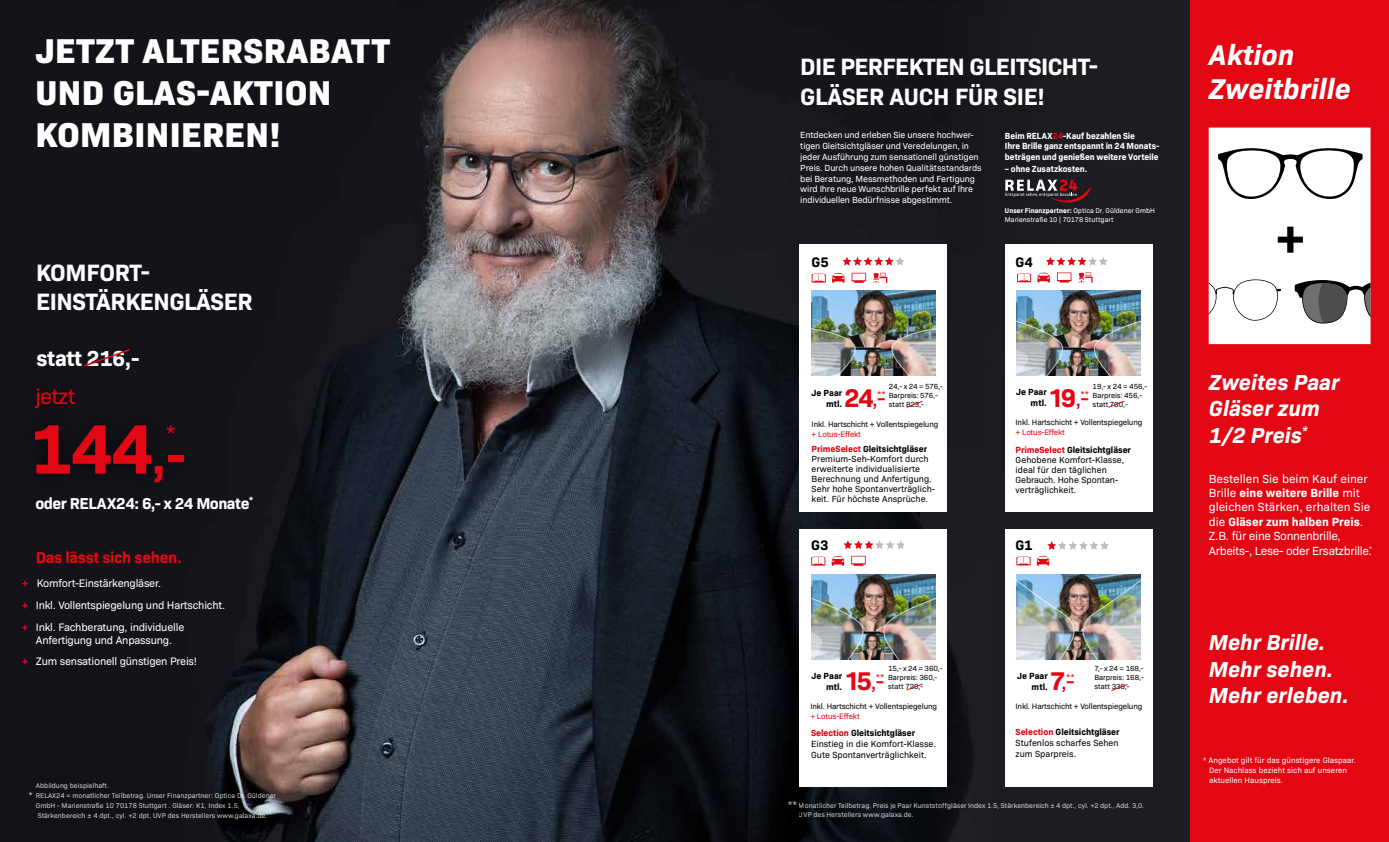
<style>
.page{position:relative;width:1389px;height:842px;background:#fff}
.page>*{position:absolute;margin:0;border:0;box-sizing:border-box;transform-origin:0 0}
.t1{font:700 71px "Bio Sans";color:#e30613}
.t2{font:700 51.1px "Bio Sans";color:#000}
.t3{font:800 35px/42px "Bio Sans";letter-spacing:.01em;color:#fff}
.t4{font:italic 700 29px/34px "Bio Sans";color:#fff}
.t5{font:700 26px "Bio Sans";color:#e30613}
.t6{font:700 24px/28.8px "Bio Sans";letter-spacing:-.02em;color:#fff}
.t7{font:23px "Bio Sans";color:#e30613}
.t8{font:italic 700 22px/26.4px "Bio Sans";color:#fff}
.t9{font:700 22px "Bio Sans";letter-spacing:-.02em;color:#fff}
.t10{font:22px "Bio Sans";letter-spacing:-.035em;color:#e30613}
.t11{font:21.6px "Bio Sans";color:#e30613}
.t12{font:700 16px "Bio Sans";letter-spacing:-.03em;color:#fff}
.t13{font:700 16px "Bio Sans";letter-spacing:-.02em;color:#e30613}
.t14{font:700 14px "Bio Sans";color:#000}
.t15{font:12px/14.4px "Bio Sans";color:#fff}
.t16{font:11px/21.7px "Bio Sans";letter-spacing:-.02em;color:#fff}
.t17{font:9px/10px "Bio Sans";color:#000}
.t18{font:9px/10.8px "Bio Sans";letter-spacing:-.015em;color:#fff}
.t19{font:700 9px/10.8px "Bio Sans";letter-spacing:-.01em;color:#fff;scale:.96 1}
.t20{font:700 9px/11px "Bio Sans";letter-spacing:.005em;color:#000;text-align:right}
.t21{font:9px "Bio Sans";color:#e30613}
.t22{font:8px "Bio Sans";letter-spacing:-.02em;color:#000}
.t23{font:8px/10px "Bio Sans";color:#fff}
.t24{font:8px "Bio Sans";letter-spacing:-.02em;color:#e30613}
.t25{font:7.5px/9px "Bio Sans";letter-spacing:-.01em;color:#000}
.t26{font:7px/10px "Bio Sans";color:#fff}
.s1{font-size:50px}
.s2{font-weight:700;color:#e30613}
.s3{color:#e30613}
.s4{font-weight:700}
.s5{font-weight:400;font-size:23px}
.s6{font-weight:700;font-size:26px}
.s7{font-size:10px}
</style>
<div class="page">
<div style="left:0;top:0;width:1199px;height:842px;background:#141319"></div>
<img style="left:205px;top:0;width:847px;height:842px">
<svg style="left:84px;top:349px;width:46px;height:18px"></svg>
<svg style="left:33px;top:774px;width:251px;height:54px"></svg>
<div style="left:24px;top:787px;width:14px;height:14px;background:#121117"></div>
<div style="left:1005px;top:244px;width:147px;height:267px;background:#fff"></div>
<div style="left:800px;top:245px;width:147px;height:267px;background:#fff"></div>
<img style="left:811px;top:291px;width:124px;height:85px">
<svg style="left:852px;top:273px;width:14px;height:10px"></svg>
<svg style="left:832px;top:273px;width:13px;height:10px"></svg>
<svg style="left:873px;top:273px;width:14px;height:10px"></svg>
<svg style="left:812px;top:273px;width:14px;height:10px"></svg>
<svg style="left:843px;top:257px;width:61px;height:9px"></svg>
<svg style="left:1046px;top:257px;width:62px;height:9px"></svg>
<svg style="left:1057px;top:272px;width:14px;height:10px"></svg>
<svg style="left:1037px;top:273px;width:13px;height:9px"></svg>
<svg style="left:1079px;top:272px;width:14px;height:11px"></svg>
<svg style="left:1017px;top:273px;width:14px;height:9px"></svg>
<img style="left:1016px;top:291px;width:124px;height:85px">
<div style="left:1005px;top:529px;width:147px;height:258px;background:#fff"></div>
<div style="left:800px;top:530px;width:147px;height:257px;background:#fff"></div>
<img style="left:811px;top:574px;width:124px;height:85px">
<svg style="left:843px;top:540px;width:62px;height:9px"></svg>
<svg style="left:851px;top:556px;width:15px;height:10px"></svg>
<svg style="left:832px;top:556px;width:12px;height:10px"></svg>
<svg style="left:811px;top:556px;width:14px;height:10px"></svg>
<svg style="left:1047px;top:541px;width:62px;height:9px"></svg>
<svg style="left:1037px;top:556px;width:12px;height:10px"></svg>
<svg style="left:1016px;top:556px;width:15px;height:9px"></svg>
<img style="left:1016px;top:574px;width:125px;height:85px">
<svg style="left:1111px;top:684px;width:17px;height:7px"></svg>
<svg style="left:906px;top:683px;width:17px;height:8px"></svg>
<svg style="left:1108px;top:401px;width:17px;height:7px"></svg>
<svg style="left:906px;top:400px;width:17px;height:8px"></svg>
<svg style="left:1005px;top:179px;width:87px;height:23px"></svg>
<div style="left:1191px;top:0;width:198px;height:842px;background:#e30613"></div>
<div style="left:1209px;top:128px;width:162px;height:216px;background:#fff"></div>
<svg style="left:1218px;top:148px;width:145px;height:51px"></svg>
<svg style="left:1209px;top:279px;width:72px;height:42px"></svg>
<svg style="left:1295px;top:280px;width:76px;height:44px"></svg>
<h3 class="t3" style="left:35px;top:27px;width:356px">JETZT ALTERSRABATT<br>UND GLAS-AKTION<br>KOMBINIEREN!</h3>
<h3 class="t6" style="left:36px;top:256px;width:218px">KOMFORT-<br>EINSTÄRKENGLÄSER</h3>
<h3 class="t9" style="left:37px;top:341px;width:104px">statt 216,-</h3>
<h3 class="t10" style="left:35px;top:380px;width:41px">jetzt</h3>
<h1 class="t1" style="left:30px;top:395px;width:157px">144<span class="s1">,-</span></h1>
<h3 class="t11" style="left:167px;top:417px;width:10px">*</h3>
<h3 class="t12" style="left:35px;top:491px;width:219px">oder RELAX24: 6,- x 24 Monate<sup>*</sup></h3>
<h3 class="t13" style="left:36px;top:545px;width:147px">Das lässt sich sehen.</h3>
<h3 class="t16" style="left:22px;top:572px;width:205px"><span class="s2">+</span> Komfort-Einstärkengläser.<br><span class="s2">+</span> Inkl. Vollentspiegelung und Hartschicht. <span class="s2">+</span> Inkl. Fachberatung, individuelle</h3>
<h3 class="t16" style="left:22px;top:628px;width:177px;text-indent:14px">Anfertigung und Anpassung.<br><span class="s2">+</span> Zum sensationell günstigen Preis!</h3>
<p class="t26" style="left:36px;top:780px;width:242px">Abbildung beispielhaft.<br>RELAX24 = monatlicher Teilbetrag. Unser Finanzpartner: Optica Dr. Güldener GmbH - Marienstraße 10 70178 Stuttgart . Gläser: K1, Index 1.5, Stärkenbereich ± 4 dpt., cyl. +2 dpt. UVP des Herstellers www.galaxa.de.</p>
<p class="t18" style="left:29px;top:789px;width:5px">*</p>
<h3 class="t6" style="left:800px;top:49px;width:299px;line-height:30px">DIE PERFEKTEN GLEITSICHT-<br>GLÄSER AUCH FÜR SIE!</h3>
<p class="t18" style="left:800px;top:129px;width:183px">Entdecken und erleben Sie unsere hochwer&shy;tigen Gleitsichtgläser und Veredelungen, in jeder Ausführung zum sensationell günstigen Preis. Durch unsere hohen Qualitätsstandards bei Beratung, Messmethoden und Fertigung wird Ihre neue Wunschbrille perfekt auf Ihre individuellen Bedürfnisse abgestimmt.</p>
<h3 class="t14" style="left:812px;top:251px;width:19px">G5</h3>
<p class="t19" style="left:1005px;top:129px;width:162px">Beim RELAX<span class="s3">24</span>-Kauf bezahlen Sie<br>Ihre Brille ganz entspannt in 24 Monats&shy;beträgen und genießen weitere Vorteile</p>
<p class="t19" style="left:1005px;top:162px;width:87px">– ohne Zusatzkosten.</p>
<p class="t26" style="left:1005px;top:205px;width:152px;line-height:9px"><span class="s4">Unser Finanzpartner:</span> Optica Dr. Güldener GmbH<br>Marienstraße 10 | 70178 Stuttgart</p>
<h3 class="t14" style="left:1016px;top:251px;width:19px">G4</h3>
<p class="t21" style="left:878px;top:387px;width:10px">**</p>
<p class="t25" style="left:889px;top:381px;width:56px">24,- x 24 = 576,-<br>Barpreis: 576,- statt 823,-</p>
<p class="t20" style="left:812px;top:386px;width:32px">Je Paar mtl.</p>
<h3 class="t5" style="left:844px;top:378px;width:43px">24<span class="s5">,-</span></h3>
<p class="t21" style="left:1081px;top:387px;width:10px">**</p>
<p class="t25" style="left:1093px;top:381px;width:56px">19,- x 24 = 456,-<br>Barpreis: 456,- statt 760,-</p>
<p class="t20" style="left:1016px;top:386px;width:32px">Je Paar mtl.</p>
<h3 class="t5" style="left:1050px;top:378px;width:41px">19<span class="s5">,-</span></h3>
<p class="t22" style="left:812px;top:418px;width:128px">Inkl. Hartschicht + Vollentspiegelung</p>
<p class="t24" style="left:812px;top:428px;width:51px">+ Lotus-Effekt</p>
<p class="t22" style="left:1016px;top:417px;width:128px">Inkl. Hartschicht + Vollentspiegelung</p>
<p class="t24" style="left:1016px;top:427px;width:51px">+ Lotus-Effekt</p>
<p class="t17" style="left:812px;top:443px;width:125px"><span class="s2">PrimeSelect</span> <span class="s4">Gleitsichtgläser<br></span>Premium-Seh-Komfort durch erweiterte individualisierte<br>Berechnung und Anfertigung.<br>Sehr hohe Spontanverträglich&shy;keit. Für höchste Ansprüche.</p>
<p class="t17" style="left:1016px;top:444px;width:117px"><span class="s2">PrimeSelect</span> <span class="s4">Gleitsichtgläser<br></span>Gehobene Komfort-Klasse, ideal für den täglichen<br>Gebrauch. Hohe Spontan&shy;verträglichkeit.</p>
<h3 class="t14" style="left:811px;top:534px;width:19px">G3</h3>
<h3 class="t14" style="left:1015px;top:534px;width:19px">G1</h3>
<p class="t21" style="left:876px;top:670px;width:10px">**</p>
<p class="t25" style="left:888px;top:664px;width:56px">15,- x 24 = 360,-<br>Barpreis: 360,- statt 720,-</p>
<p class="t20" style="left:812px;top:670px;width:32px">Je Paar mtl.</p>
<h3 class="t5" style="left:846px;top:661px;width:40px">15<span class="s5">,-</span></h3>
<p class="t21" style="left:1067px;top:670px;width:10px">**</p>
<p class="t25" style="left:1094px;top:663px;width:51px;text-align:justify">7,- x 24 = 168,- Barpreis: 168,- statt 336,-</p>
<p class="t20" style="left:1017px;top:669px;width:32px">Je Paar mtl.</p>
<h3 class="t7" style="left:1051px;top:664px;width:26px"><span class="s6">7</span>,-</h3>
<p class="t22" style="left:810px;top:700px;width:128px">Inkl. Hartschicht + Vollentspiegelung</p>
<p class="t24" style="left:810px;top:710px;width:51px">+ Lotus-Effekt</p>
<p class="t22" style="left:1016px;top:700px;width:128px">Inkl. Hartschicht + Vollentspiegelung</p>
<p class="t17" style="left:811px;top:727px;width:126px;line-height:10.8px"><span class="s2">Selection</span> <span class="s4">Gleitsichtgläser<br></span>Einstieg in die Komfort-Klasse.<br>Gute Spontanverträglichkeit.</p>
<p class="t17" style="left:1016px;top:726px;width:106px;line-height:10.8px;text-align:justify"><span class="s2">Selection</span> <span class="s4">Gleitsichtgläser </span>Stufenlos scharfes Sehen zum Sparpreis.</p>
<p class="t26" style="left:799px;top:801px;width:347px;line-height:9px;text-indent:-11px"><span class="s7">**</span> Monatlicher Teilbetrag. Preis je Paar Kunststoffgläser Index 1.5, Stärkenbereich ± 4 dpt., cyl. +2 dpt., Add. 3,0.<br>UVP des Herstellers www.galaxa.de.</p>
<h3 class="t4" style="left:1209px;top:35px;width:143px">Aktion<br>Zweitbrille</h3>
<h2 class="t2" style="left:1275px;top:198px;width:32px">+</h2>
<h3 class="t8" style="left:1209px;top:367px;width:132px">Zweites Paar<br>Gläser zum<br>1/2 Preis<sup>*</sup></h3>
<h3 class="t15" style="left:1209px;top:470px;width:165px">Bestellen Sie beim Kauf einer<br>Brille <span class="s4">eine weitere Brille</span> mit gleichen Stärken, erhalten Sie die <span class="s4">Gläser zum halben Preis</span>.<br>Z.B. für eine Sonnenbrille,<br>Arbeits-, Lese- oder Ersatzbrille.<sup>*</sup></h3>
<h3 class="t8" style="left:1209px;top:628px;width:142px">Mehr Brille.<br>Mehr sehen.<br>Mehr erleben.</h3>
<p class="t23" style="left:1209px;top:754px;width:149px;text-indent:-6px">* Angebot gilt für das günstigere Glaspaar.<br>Der Nachlass bezieht sich auf unseren aktuellen Hauspreis.</p>
</div>
